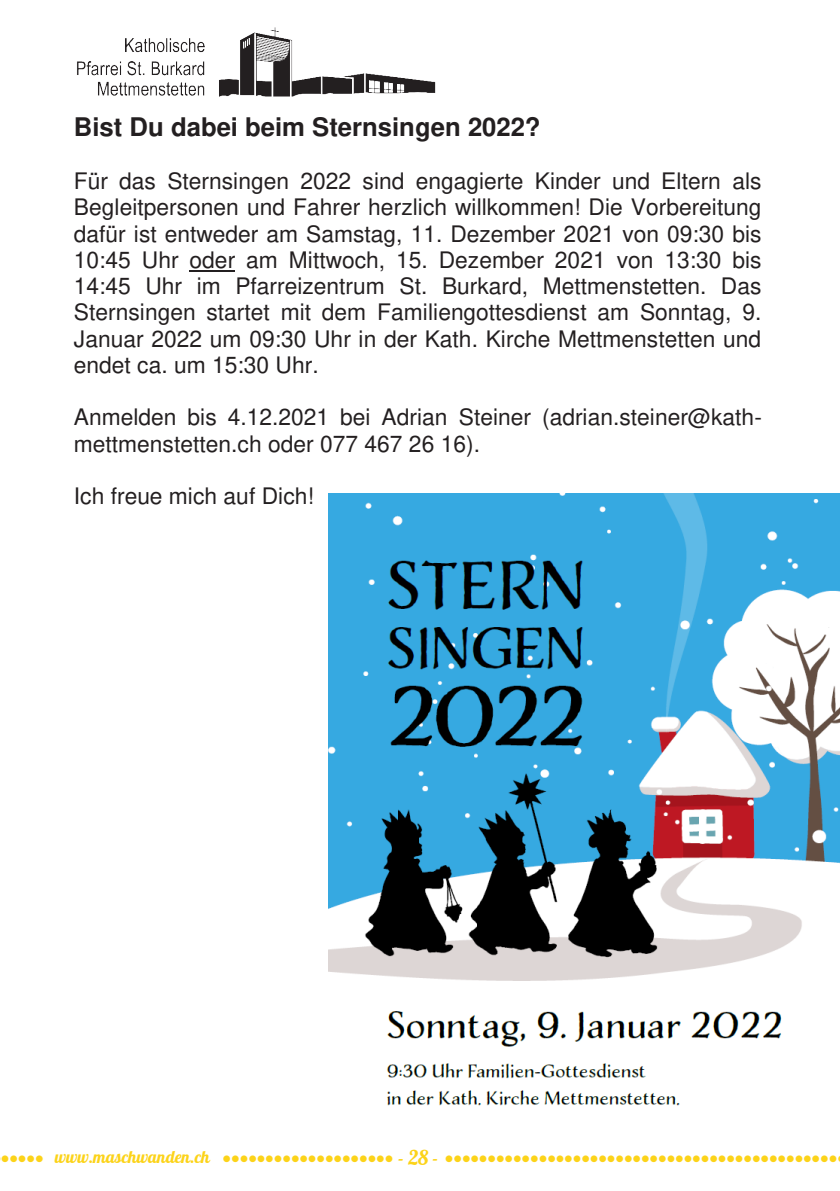
<style>
.page{position:relative;width:840px;height:1191px;background:#fff}
.page>*{position:absolute;margin:0;border:0;box-sizing:border-box;transform-origin:0 0}
.t1{font:700 25.6px "Helvetica";color:#231f20}
.t2{font:22.8px/26.2px "Helvetica";color:#231f20;text-align:justify}
.t3{font:20px "WRD EMBED SUB 44";color:#fcd319}
.t4{font:17.2px "WRD EMBED SUB 44";color:#fcd319}
.t5{font:11.4px "Wingdings";color:#fcd319}
</style>
<div class="page">
<hr style="left:189px;top:270px;width:46px;height:2px;background:#231f20">
<img style="left:77px;top:27px;width:359px;height:70px">
<img style="left:329px;top:494px;width:510px;height:612px">
<p class="t1" style="left:74px;top:117px;width:468px">Bist Du dabei beim Sternsingen 2022?</p>
<p class="t2" style="left:74px;top:168px;width:688px">Für das Sternsingen 2022 sind engagierte Kinder und Eltern als Begleitpersonen und Fahrer herzlich willkommen! Die Vorbereitung dafür ist entweder am Samstag, 11. Dezember 2021 von 09:30 bis 10:45 Uhr oder am Mittwoch, 15. Dezember 2021 von 13:30 bis 14:45 Uhr im Pfarreizentrum St. Burkard, Mettmenstetten. Das Sternsingen startet mit dem Familiengottesdienst am Sonntag, 9.<br>Januar 2022 um 09:30 Uhr in der Kath. Kirche Mettmenstetten und endet ca. um 15:30 Uhr.</p>
<p class="t2" style="left:74px;top:404px;width:689px">Anmelden bis 4.12.2021 bei Adrian Steiner (adrian.steiner@kath&shy;mettmenstetten.ch oder 077 467 26 16).</p>
<p class="t2" style="left:74px;top:483px;width:241px">Ich freue mich auf Dich!</p>
<p class="t4" style="left:55px;top:1145px;width:156px">www.maschwanden.ch</p>
<p class="t3" style="left:398px;top:1145px;width:42px">- 28 -</p>
<p class="t5" style="left:1px;top:1153px;width:394px">⚫⚫⚫⚫⚫⚫⚫⚫⚫⚫⚫⚫⚫⚫⚫⚫⚫⚫⚫⚫⚫⚫⚫⚫⚫⚫⚫⚫⚫⚫⚫⚫⚫⚫⚫⚫⚫⚫⚫⚫⚫⚫⚫⚫⚫⚫</p>
<p class="t5" style="left:444px;top:1153px;width:394px">⚫⚫⚫⚫⚫⚫⚫⚫⚫⚫⚫⚫⚫⚫⚫⚫⚫⚫⚫⚫⚫⚫⚫⚫⚫⚫⚫⚫⚫⚫⚫⚫⚫⚫⚫⚫⚫⚫⚫⚫⚫⚫⚫⚫⚫⚫</p>
<p class="t5" style="left:798px;top:1153px;width:44px">⚫⚫⚫⚫⚫</p>
</div>
